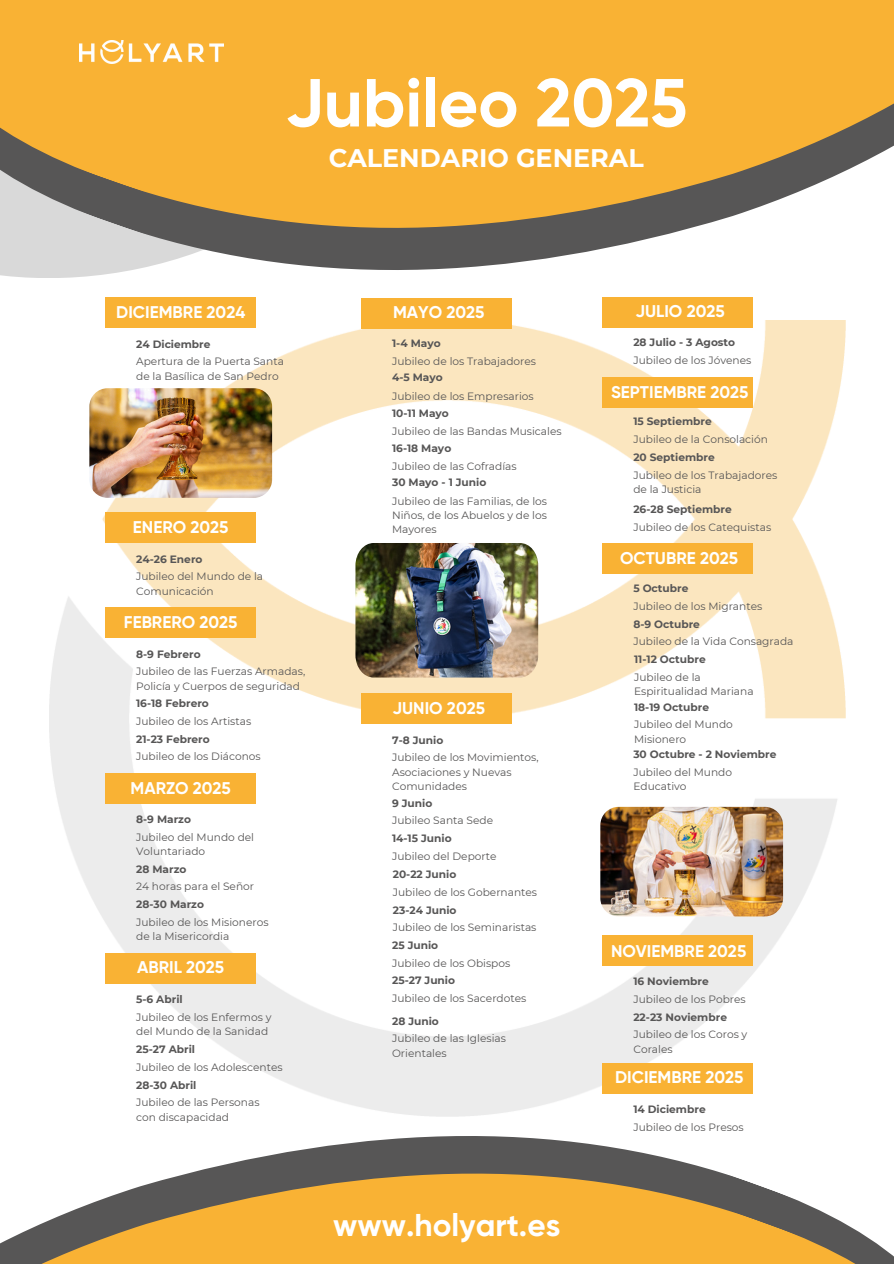
<style>
.page{position:relative;width:894px;height:1264px;background:#fff}
.page>*{position:absolute;margin:0;border:0;box-sizing:border-box;transform-origin:0 0}
.t1{font:700 67.8px "Gilroy";color:#fff}
.t2{font:700 31.5px "Gilroy";color:#fff}
.t3{font:700 25.35px "Montserrat";color:#fff}
.t4{font:700 16.95px "Gilroy";color:#fff}
.t5{font:10.65px/14.2px "Montserrat";color:#575656}
.t6{font:700 10.65px "Montserrat";color:#575656}
</style>
<div class="page">
<svg style="left:435px;top:1116px;width:302px;height:62px"></svg>
<svg style="left:170px;top:1117px;width:428px;height:61px"></svg>
<svg style="left:0;top:1178px;width:893px;height:86px;background:#d4a756"></svg>
<img style="left:49px;top:530px;width:795px;height:586px">
<svg style="left:96px;top:488px;width:713px;height:42px"></svg>
<svg style="left:224px;top:366px;width:619px;height:122px;fill:#fbe6bf"></svg>
<svg style="left:261px;top:320px;width:585px;height:46px;fill:#fbe6bf"></svg>
<svg style="left:0;top:208px;width:844px;height:148px"></svg>
<svg style="left:280px;top:208px;width:564px;height:71px"></svg>
<svg style="left:0;top:0;width:893px;height:208px;background:#ecac3c"></svg>
<img style="left:79px;top:40px;width:144px;height:24px">
<img style="left:89px;top:388px;width:183px;height:110px;border-radius:18px">
<div style="left:105px;top:297px;width:151px;height:30px;background:#f9b234"></div>
<div style="left:105px;top:513px;width:151px;height:30px;background:#f9b234"></div>
<div style="left:105px;top:608px;width:151px;height:30px;background:#f9b234"></div>
<div style="left:105px;top:773px;width:151px;height:30px;background:#f9b234"></div>
<div style="left:105px;top:953px;width:151px;height:30px;background:#f9b234"></div>
<div style="left:361px;top:298px;width:151px;height:30px;background:#f9b234"></div>
<div style="left:361px;top:693px;width:151px;height:31px;background:#f9b234"></div>
<img style="left:355px;top:543px;width:183px;height:134px">
<div style="left:602px;top:297px;width:151px;height:30px;background:#f9b234"></div>
<div style="left:602px;top:543px;width:151px;height:30px;background:#f9b234"></div>
<div style="left:602px;top:377px;width:151px;height:30px;background:#f9b234"></div>
<div style="left:602px;top:935px;width:151px;height:30px;background:#f9b234"></div>
<div style="left:602px;top:1063px;width:151px;height:30px;background:#f9b234"></div>
<img style="left:600px;top:806px;width:182px;height:110px;border-radius:18px">
<h5 class="t1" style="left:285px;top:62px;width:403px">Jubileo 2025</h5>
<p class="t3" style="left:329px;top:142px;width:316px">CALENDARIO GENERAL</p>
<h5 class="t4" style="left:116px;top:302px;width:130px">DICIEMBRE 2024</h5>
<h4 class="t6" style="left:136px;top:337px;width:76px">24 Diciembre</h4>
<h5 class="t5" style="left:136px;top:354px;width:149px">Apertura de la Puerta Santa de la Basílica de San Pedro</h5>
<p class="t4" style="left:133px;top:517px;width:97px">ENERO 2025</p>
<p class="t6" style="left:136px;top:552px;width:68px">24-26 Enero</p>
<h4 class="t5" style="left:136px;top:569px;width:128px">Jubileo del Mundo de la<br>Comunicación</h4>
<h5 class="t4" style="left:124px;top:612px;width:115px">FEBRERO 2025</h5>
<h5 class="t6" style="left:136px;top:647px;width:66px">8-9 Febrero</h5>
<p class="t5" style="left:136px;top:664px;width:171px">Jubileo de las Fuerzas Armadas,<br>Policía y Cuerpos de seguridad</p>
<h5 class="t6" style="left:136px;top:696px;width:74px">16-18 Febrero</h5>
<p class="t5" style="left:136px;top:714px;width:116px">Jubileo de los Artistas</p>
<p class="t6" style="left:136px;top:732px;width:75px">21-23 Febrero</p>
<h5 class="t5" style="left:136px;top:749px;width:126px">Jubileo de los Diáconos</h5>
<p class="t4" style="left:130px;top:777px;width:102px">MARZO 2025</p>
<h5 class="t6" style="left:136px;top:812px;width:56px">8-9 Marzo</h5>
<p class="t5" style="left:136px;top:830px;width:119px">Jubileo del Mundo del<br>Voluntariado</p>
<h4 class="t6" style="left:136px;top:862px;width:52px">28 Marzo</h4>
<h5 class="t5" style="left:136px;top:879px;width:119px">24 horas para el Señor</h5>
<p class="t6" style="left:136px;top:897px;width:69px">28-30 Marzo</p>
<h4 class="t5" style="left:136px;top:914px;width:134px">Jubileo de los Misioneros de la Misericordia</h4>
<h1 class="t4" style="left:137px;top:957px;width:89px">ABRIL 2025</h1>
<h3 class="t6" style="left:136px;top:992px;width:48px">5-6 Abril</h3>
<p class="t5" style="left:136px;top:1009px;width:137px">Jubileo de los Enfermos y del Mundo de la Sanidad</p>
<h4 class="t6" style="left:136px;top:1042px;width:60px">25-27 Abril</h4>
<h5 class="t5" style="left:136px;top:1059px;width:148px">Jubileo de los Adolescentes</h5>
<p class="t6" style="left:136px;top:1078px;width:62px">28-30 Abril</p>
<h4 class="t5" style="left:136px;top:1095px;width:125px">Jubileo de las Personas con discapacidad</h4>
<h5 class="t4" style="left:393px;top:302px;width:93px">MAYO 2025</h5>
<p class="t6" style="left:392px;top:337px;width:50px">1-4 Mayo</p>
<h5 class="t5" style="left:392px;top:354px;width:145px">Jubileo de los Trabajadores</h5>
<p class="t6" style="left:392px;top:371px;width:52px">4-5 Mayo</p>
<h5 class="t5" style="left:392px;top:388px;width:143px">Jubileo de los Empresarios</h5>
<p class="t6" style="left:392px;top:406px;width:58px">10-11 Mayo</p>
<h5 class="t5" style="left:392px;top:424px;width:171px">Jubileo de las Bandas Musicales</h5>
<p class="t6" style="left:392px;top:442px;width:61px">16-18 Mayo</p>
<p class="t5" style="left:392px;top:459px;width:126px">Jubileo de las Cofradías</p>
<h4 class="t6" style="left:392px;top:476px;width:96px">30 Mayo - 1 Junio</h4>
<h5 class="t5" style="left:392px;top:493px;width:156px;text-align:justify">Jubileo de las Familias, de los Niños, de los Abuelos y de los Mayores</h5>
<p class="t4" style="left:392px;top:698px;width:94px">JUNIO 2025</p>
<h5 class="t6" style="left:392px;top:733px;width:53px">7-8 Junio</h5>
<p class="t5" style="left:392px;top:750px;width:148px">Jubileo de los Movimientos,<br>Asociaciones y Nuevas<br>Comunidades</p>
<h4 class="t6" style="left:392px;top:796px;width:42px">9 Junio</h4>
<h5 class="t5" style="left:392px;top:813px;width:103px">Jubileo Santa Sede</h5>
<p class="t6" style="left:392px;top:831px;width:61px">14-15 Junio</p>
<h5 class="t5" style="left:392px;top:849px;width:106px">Jubileo del Deporte</h5>
<p class="t6" style="left:392px;top:867px;width:65px">20-22 Junio</p>
<h5 class="t5" style="left:392px;top:884px;width:146px">Jubileo de los Gobernantes</h5>
<p class="t6" style="left:392px;top:903px;width:65px">23-24 Junio</p>
<h5 class="t5" style="left:392px;top:920px;width:145px">Jubileo de los Seminaristas</h5>
<p class="t6" style="left:392px;top:938px;width:48px">25 Junio</p>
<h5 class="t5" style="left:392px;top:955px;width:120px">Jubileo de los Obispos</h5>
<p class="t6" style="left:392px;top:973px;width:64px">25-27 Junio</p>
<h4 class="t5" style="left:392px;top:990px;width:136px">Jubileo de los Sacerdotes</h4>
<h5 class="t6" style="left:392px;top:1014px;width:48px">28 Junio</h5>
<h5 class="t5" style="left:392px;top:1031px;width:115px">Jubileo de las Iglesias<br>Orientales</h5>
<h4 class="t2" style="left:333px;top:1206px;width:228px">www.holyart.es</h4>
<p class="t4" style="left:635px;top:301px;width:91px">JULIO 2025</p>
<h5 class="t6" style="left:633px;top:336px;width:103px">28 Julio - 3 Agosto</h5>
<p class="t5" style="left:633px;top:353px;width:119px">Jubileo de los Jóvenes</p>
<h5 class="t4" style="left:611px;top:381px;width:139px">SEPTIEMBRE 2025</h5>
<h5 class="t6" style="left:633px;top:415px;width:80px">15 Septiembre</h5>
<p class="t5" style="left:633px;top:432px;width:136px">Jubileo de la Consolación</p>
<h5 class="t6" style="left:633px;top:451px;width:83px">20 Septiembre</h5>
<p class="t5" style="left:633px;top:468px;width:145px">Jubileo de los Trabajadores de la Justicia</p>
<h5 class="t6" style="left:633px;top:503px;width:100px">26-28 Septiembre</h5>
<p class="t5" style="left:633px;top:520px;width:139px">Jubileo de los Catequistas</p>
<p class="t4" style="left:620px;top:548px;width:119px">OCTUBRE 2025</p>
<h5 class="t6" style="left:633px;top:581px;width:57px">5 Octubre</h5>
<p class="t5" style="left:633px;top:598px;width:130px">Jubileo de los Migrantes</p>
<h5 class="t6" style="left:633px;top:617px;width:68px">8-9 Octubre</h5>
<p class="t5" style="left:633px;top:634px;width:162px">Jubileo de la Vida Consagrada</p>
<h5 class="t6" style="left:634px;top:653px;width:73px">11-12 Octubre</h5>
<p class="t5" style="left:634px;top:670px;width:121px">Jubileo de la<br>Espiritualidad Mariana</p>
<h5 class="t6" style="left:634px;top:700px;width:76px">18-19 Octubre</h5>
<p class="t5" style="left:634px;top:717px;width:100px">Jubileo del Mundo<br>Misionero</p>
<p class="t6" style="left:633px;top:748px;width:144px">30 Octubre - 2 Noviembre</p>
<h4 class="t5" style="left:633px;top:765px;width:100px">Jubileo del Mundo<br>Educativo</h4>
<h5 class="t4" style="left:611px;top:941px;width:137px">NOVIEMBRE 2025</h5>
<p class="t6" style="left:633px;top:974px;width:77px">16 Noviembre</p>
<h5 class="t5" style="left:633px;top:991px;width:114px">Jubileo de los Pobres</h5>
<p class="t6" style="left:633px;top:1010px;width:95px">22-23 Noviembre</p>
<p class="t5" style="left:633px;top:1027px;width:115px">Jubileo de los Coros y<br>Corales</p>
<h4 class="t4" style="left:615px;top:1067px;width:130px">DICIEMBRE 2025</h4>
<h5 class="t6" style="left:633px;top:1102px;width:74px">14 Diciembre</h5>
<p class="t5" style="left:633px;top:1119px;width:112px">Jubileo de los Presos</p>
</div>
